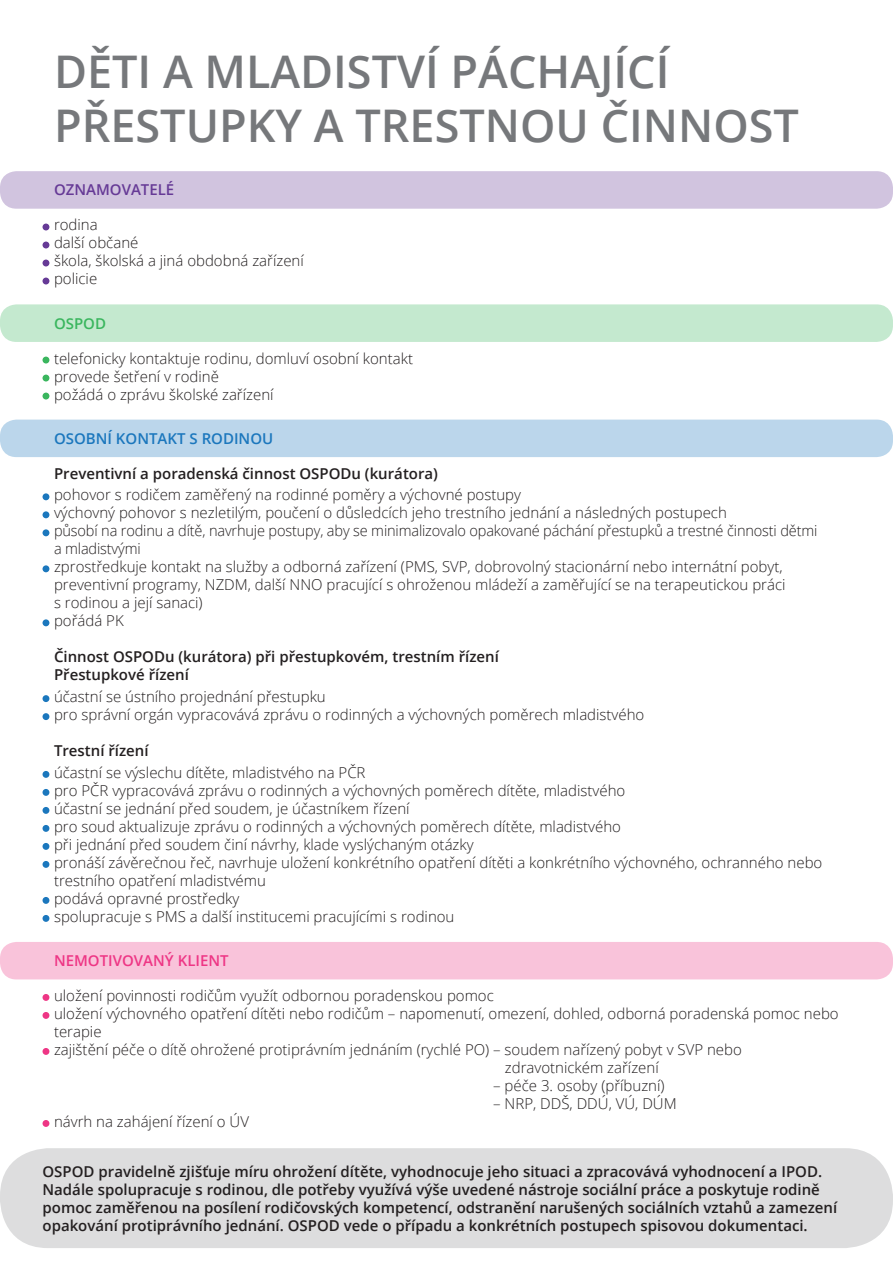
<style>
.page{position:relative;width:893px;height:1263px;background:#fff}
.page>*{position:absolute;margin:0;border:0;box-sizing:border-box;transform-origin:0 0}
.t1{font:600 45px/54px "Open Sans";color:#76787b}
.t2{font:300 15px/18px "Open Sans";color:#231f20}
.t3{font:600 15px/18px "Open Sans";color:#231f20}
.t4{font:600 15px "Open Sans";color:#1b77bd}
.t5{font:600 15px "Open Sans";color:#ee3685}
.t6{font:600 15px "Open Sans";color:#663a96}
.t7{font:600 15px "Open Sans";color:#3ab65e}
</style>
<div class="page">
<div style="left:0;top:304px;width:893px;height:38px;background:#c4e9cf;border-radius:16px"></div>
<div style="left:0;top:420px;width:893px;height:37px;background:#bbd6eb;border-radius:16px"></div>
<div style="left:0;top:942px;width:893px;height:37px;background:#f9c3da;border-radius:16px"></div>
<div style="left:0;top:171px;width:893px;height:38px;background:#d1c4df;border-radius:16px"></div>
<div style="left:0;top:1148px;width:893px;height:100px;background:#ddddde;border-radius:48px"></div>
<svg style="left:43px;top:224px;width:6px;height:6px"></svg>
<svg style="left:43px;top:242px;width:6px;height:6px"></svg>
<svg style="left:43px;top:260px;width:6px;height:6px"></svg>
<svg style="left:43px;top:278px;width:6px;height:6px"></svg>
<svg style="left:43px;top:357px;width:6px;height:6px"></svg>
<svg style="left:43px;top:375px;width:6px;height:6px"></svg>
<svg style="left:43px;top:393px;width:6px;height:6px"></svg>
<div style="left:43px;top:493px;width:6px;height:7px;background:#1b77bd;border-radius:50%"></div>
<div style="left:43px;top:511px;width:6px;height:7px;background:#1b77bd;border-radius:50%"></div>
<div style="left:43px;top:529px;width:6px;height:7px;background:#1b77bd;border-radius:50%"></div>
<div style="left:43px;top:565px;width:6px;height:7px;background:#1b77bd;border-radius:50%"></div>
<div style="left:43px;top:619px;width:6px;height:7px;background:#1b77bd;border-radius:50%"></div>
<div style="left:43px;top:695px;width:6px;height:7px;background:#1b77bd;border-radius:50%"></div>
<div style="left:43px;top:713px;width:6px;height:7px;background:#1b77bd;border-radius:50%"></div>
<div style="left:43px;top:771px;width:6px;height:7px;background:#1b77bd;border-radius:50%"></div>
<div style="left:43px;top:789px;width:6px;height:7px;background:#1b77bd;border-radius:50%"></div>
<div style="left:43px;top:807px;width:6px;height:7px;background:#1b77bd;border-radius:50%"></div>
<div style="left:43px;top:825px;width:6px;height:7px;background:#1b77bd;border-radius:50%"></div>
<div style="left:43px;top:843px;width:6px;height:7px;background:#1b77bd;border-radius:50%"></div>
<div style="left:43px;top:861px;width:6px;height:7px;background:#1b77bd;border-radius:50%"></div>
<div style="left:43px;top:897px;width:6px;height:7px;background:#1b77bd;border-radius:50%"></div>
<div style="left:43px;top:915px;width:6px;height:7px;background:#1b77bd;border-radius:50%"></div>
<div style="left:43px;top:994px;width:6px;height:7px;background:#ee3685;border-radius:50%"></div>
<div style="left:43px;top:1012px;width:6px;height:7px;background:#ee3685;border-radius:50%"></div>
<div style="left:43px;top:1048px;width:6px;height:7px;background:#ee3685;border-radius:50%"></div>
<div style="left:43px;top:1120px;width:6px;height:7px;background:#ee3685;border-radius:50%"></div>
<h1 class="t1" style="left:54px;top:44px;width:616px">Děti a mladiství páchající přestupky a trestno u činnos</h1>
<h1 class="t1" style="left:774px;top:98px;width:27px">t</h1>
<p class="t6" style="left:54px;top:180px;width:122px">Oznamovatelé</p>
<p class="t2" style="left:54px;top:216px;width:251px">rodina<br>další občané<br>škola, školská a jiná obdobná zařízení policie</p>
<p class="t7" style="left:54px;top:313px;width:54px">OSPOD</p>
<p class="t2" style="left:54px;top:349px;width:361px">telefonicky kontaktuje rodinu, domluví osobní kontakt provede šetření v rodině<br>požádá o zprávu školské zařízení</p>
<p class="t4" style="left:54px;top:428px;width:169px">Oso bn í kontakt s rodino</p>
<p class="t4" style="left:262px;top:428px;width:13px">u</p>
<p class="t3" style="left:54px;top:464px;width:385px">Preventivní a poradenská činnost OSPODu (kurátora)</p>
<p class="t2" style="left:54px;top:485px;width:765px">pohovor s rodičem zaměřený na rodinné poměry a výchovné postupy<br>výchovný pohovor s nezletilým, poučení o důsledcích jeho trestního jednání a následných postupech<br>působí na rodinu a dítě, navrhuje postupy, aby se minimalizovalo opakované páchání přestupků a trestné činnosti dětmi a mladistvými<br>zprostředkuje kontakt na služby a odborná zařízení (PMS, SVP, dobrovolný stacionární nebo internátní pobyt, preventivní programy, NZDM, další NNO pracující s ohroženou mládeží a zaměřující se na terapeutickou práci<br>s rodinou a její sanaci)<br>pořádá PK</p>
<p class="t3" style="left:54px;top:647px;width:446px">Činnost OSPODu (kurátora) při přestupkovém, trestním řízení<br>Přestupkové řízení</p>
<p class="t2" style="left:54px;top:687px;width:592px">účastní se ústního projednání přestupku<br>pro správní orgán vypracovává zprávu o rodinných a výchovných poměrech mladistvého</p>
<p class="t3" style="left:54px;top:741px;width:96px">Trestní řízení</p>
<p class="t2" style="left:54px;top:763px;width:770px">účastní se výslechu dítěte, mladistvého na PČR<br>pro PČR vypracovává zprávu o rodinných a výchovných poměrech dítěte, mladistvého<br>účastní se jednání před soudem, je účastníkem řízení<br>pro soud aktualizuje zprávu o rodinných a výchovných poměrech dítěte, mladistvého<br>při jednání před soudem činí návrhy, klade vyslýchaným otázky<br>pronáší závěrečnou řeč, navrhuje uložení konkrétního opatření dítěti a konkrétního výchovného, ochranného nebo trestního opatření mladistvému<br>podává opravné prostředky<br>spolupracuje s PMS a další institucemi pracujícími s rodinou</p>
<p class="t5" style="left:54px;top:950px;width:176px">Nemotivovaný kli ent</p>
<p class="t2" style="left:54px;top:986px;width:441px">uložení povinnosti rodičům využít odbornou poradenskou pomoc</p>
<p class="t2" style="left:54px;top:1004px;width:786px">uložení výchovného opatření dítěti nebo rodičům – napomenutí, omezení, dohled, odborná poradenská pomoc nebo</p>
<p class="t2" style="left:54px;top:1022px;width:49px">terapie</p>
<p class="t2" style="left:54px;top:1040px;width:689px">zajištění péče o dítě ohrožené protiprávním jednáním (rychlé PO) – soudem nařízený pobyt v SVP nebo</p>
<p class="t2" style="left:505px;top:1058px;width:155px">zdravotnickém zařízení</p>
<p class="t2" style="left:493px;top:1076px;width:173px">– péče 3. osoby (příbuzní)</p>
<p class="t2" style="left:493px;top:1094px;width:185px">– NRP, DDŠ, DDÚ, VÚ, DÚM</p>
<p class="t2" style="left:54px;top:1112px;width:197px">návrh na zahájení řízení o ÚV</p>
<p class="t3" style="left:43px;top:1162px;width:796px">OSPOD pravidelně zjišťuje míru ohrožení dítěte, vyhodnocuje jeho situaci a zpracovává vyhodnocení a IPOD.<br>Nadále spolupracuje s rodinou, dle potřeby využívá výše uvedené nástroje sociální práce a poskytuje rodině pomoc zaměřenou na posílení rodičovských kompetencí, odstranění narušených sociálních vztahů a zamezení opakování protiprávního jednání. OSPOD vede o případu a konkrétních postupech spisovou dokumentaci.</p>
</div>
